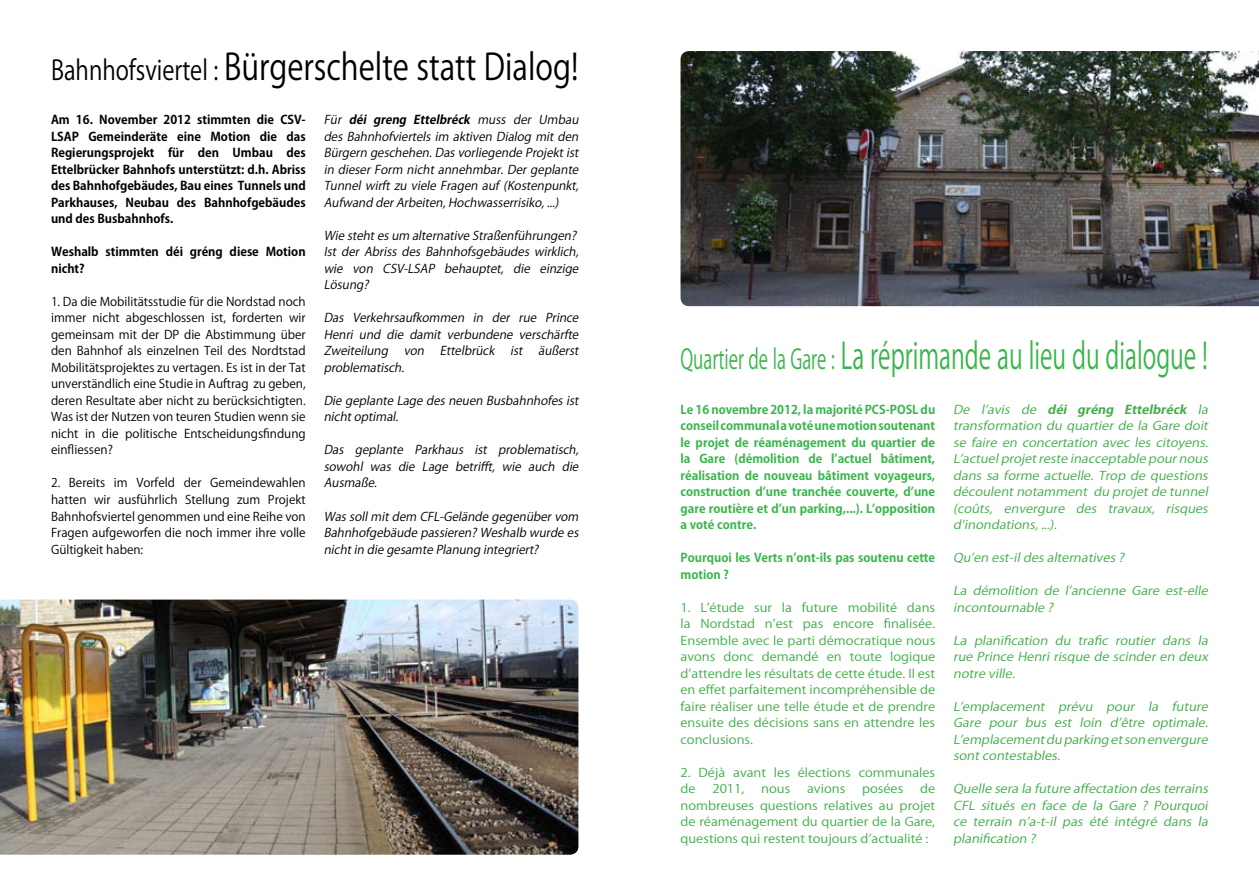
<style>
.page{position:relative;width:1259px;height:893px;background:#fff}
.page>*{position:absolute;margin:0;border:0;box-sizing:border-box;transform-origin:0 0}
.t1{font:36px "Koz Go Pro";color:#39b54a;scale:.64 1}
.t2{font:36px "Koz Go Pro";color:#000;scale:.83 1}
.t3{font:italic 12px/16.5px "Koz Go Pro";color:#41ad49;text-align:justify;scale:1.1 1}
.t4{font:italic 12px/16.5px "Koz Go Pro";letter-spacing:-.24em;color:#000;text-align:justify}
.t5{font:12px/16.5px "Koz Go Pro";color:#000;text-align:justify}
.t6{font:12px/16.5px "Koz Go Pro";color:#41ad49;text-align:justify;scale:1.1 1}
.t7{font:700 12px/16.5px "Koz Go Pro";color:#39b54a;text-align:justify}
.t8{font:700 12px/16.5px "Koz Go Pro";color:#000;text-align:justify}
.t9{font:italic 12px/16.5px "Koz Go Pro";color:#000}
.s1{font-size:27px}
.s2{font-weight:700}
</style>
<div class="page">
<img style="left:680px;top:51px;width:579px;height:255px">
<img style="left:0;top:600px;width:578px;height:255px">
<h1 class="t2" style="left:51px;top:43px;width:637px"><span class="s1">Bahnhofsviertel :</span> Bürgerschelte statt Dialog!</h1>
<p class="t8" style="left:51px;top:113px;width:256px">Am 16. November 2012 stimmten die CSV-LSAP Gemeinderäte eine Motion die das Regierungsprojekt für den Umbau des Ettelbrücker Bahnhofs unterstützt: d.h. Abriss des Bahnhofgebäudes, Bau eines Tunnels und Parkhauses, Neubau des Bahnhofgebäudes und des Busbahnhofs.</p>
<p class="t8" style="left:51px;top:245px;width:256px">Weshalb stimmten déi gréng diese Motion nicht?</p>
<p class="t5" style="left:51px;top:294px;width:256px">1. Da die Mobilitätsstudie für die Nordstad noch immer nicht abgeschlossen ist, forderten wir gemeinsam mit der DP die Abstimmung über den Bahnhof als einzelnen Teil des Nordtstad Mobilitätsprojektes zu vertagen. Es ist in der Tat unverständlich eine Studie in Auftrag zu geben, deren Resultate aber nicht zu berücksichtigten.<br>Was ist der N utzen von teuren Studien wenn sie nicht in die politische Entscheidungsfindung einfliessen?</p>
<p class="t5" style="left:51px;top:475px;width:256px">2. Bereits im Vorfeld der Gemeindewahlen hatten wir ausführlich Stellung zum Projekt Bahnhofsviertel genommen und eine Reihe von Fragen aufgeworfen die noch immer ihre volle Gültigkeit haben:</p>
<p class="t4" style="left:324px;top:112px;width:259px">Für <span class="s2">déi greng Ettelbréck</span> muss der U mbau des Bahnhofviertels im aktiven Dialog mit den Bürgern geschehen.Dasvorliegende Projektist in dieser Form nicht annehmbar. Der geplante Tunnel wirft zu viele Fragen auf (Kostenpunkt, Aufwand derArbeiten,Hochwasserrisiko,...)</p>
<p class="t9" style="left:324px;top:228px;width:259px">Wie stehtesum alternative Straßenführungen?<br>Ist der Abriss des Bahnhofsgebäudes wirklich, wie von CSV-LSAP behauptet, die einzige Lösung?</p>
<p class="t4" style="left:324px;top:310px;width:259px">Das Verkehrsaufkommen in der rue Prince Henri und die damit verbundene verschärfte Zweiteilung von Ettelbrück ist äußerst problematisch.</p>
<p class="t4" style="left:324px;top:393px;width:259px">Die geplante Lage desneuen Busbahnhofesist nichtoptimal.</p>
<p class="t4" style="left:324px;top:442px;width:259px">Das geplante Parkhaus ist problematisch, sowohl was die Lage betrifft, wie auch die Ausmaße.</p>
<p class="t4" style="left:324px;top:508px;width:259px">Wassollmitdem CFL-Gelände gegenübervom Bahnhofgebäude passieren?Weshalb wurde es nichtin die gesamte Planung integriert?</p>
<h1 class="t1" style="left:680px;top:332px;width:825px"><span class="s1">Quartier de la Gare :</span> La réprimande au lieu du dialogue !</h1>
<p class="t7" style="left:680px;top:402px;width:256px">Le 16 novembre 2012, la majorité PCS-POSL du conseil communal a voté une motion soutenant le projet de réaménagement du quartier de la Gare (démolition de l’actuel bâtiment, réalisation de nouveau bâtiment voyageurs, construction d’une tranchée couverte, d’une gare routière et d’un parking,...). L’opposition a voté contre.</p>
<p class="t7" style="left:680px;top:550px;width:256px">Pourquoi les Verts n’ont-ils pas soutenu cette motion ?</p>
<p class="t6" style="left:680px;top:599px;width:233px">1. L’étude sur la future mobilité dans la Nordstad n’est pas encore finalisée.<br>Ensemble avec le parti démocratique nous avons donc demandé en toute logique d’attendre les résultats de cette étude. I l est en effet parfaitement incompréhensible de faire réaliser une telle étude et de prendre ensuite des décisions sans en attendre les conclusions.</p>
<p class="t6" style="left:680px;top:764px;width:233px">2. Déjà avant les élections communales de</p>
<p class="t3" style="left:953px;top:401px;width:236px">De l’avis de <span class="s2">déi gréng Ettelbréck</span> la transformation du quartier de la Gare doit se faire en concertation avec les citoyens.<br>L’actuelprojetreste inacceptable pournous dans sa forme actuelle. Trop de questions découlentnotamment du projetde tunnel (coûts, envergure des travaux, risques d’inondations,...).</p>
<p class="t3" style="left:953px;top:550px;width:160px">Qu’en est-ildes alternatives ?</p>
<p class="t3" style="left:953px;top:583px;width:236px">La démolition de l’ancienne Gare est-elle incontournable ?</p>
<p class="t3" style="left:953px;top:632px;width:236px">La planification du trafic routier dans la rue Prince Henri risque de scinder en deux notre ville.</p>
<p class="t3" style="left:953px;top:698px;width:236px">L’emplacement prévu pour la future Gare pour bus est loin d’être optimale.<br>L’emplacementdu parking etson envergure sontcontestables.</p>
<p class="t3" style="left:953px;top:781px;width:236px">Quelle sera la future affectation des terrains CFL situés en face de la Gare ? Pourquoi ce terrain n’a-t-il pas été intégré dans la planification ?</p>
<p class="t6" style="left:680px;top:781px;width:233px;text-indent:240px">de nombreuses questions relatives au projet de réaménagement du quartier de la Gare, questions qui restent toujours d’actualité :</p>
<p class="t6" style="left:712px;top:781px;width:31px">2011,</p>
<p class="t6" style="left:761px;top:781px;width:28px">nous</p>
<p class="t6" style="left:807px;top:781px;width:36px">avions</p>
<p class="t6" style="left:862px;top:781px;width:39px">posées</p>
</div>
